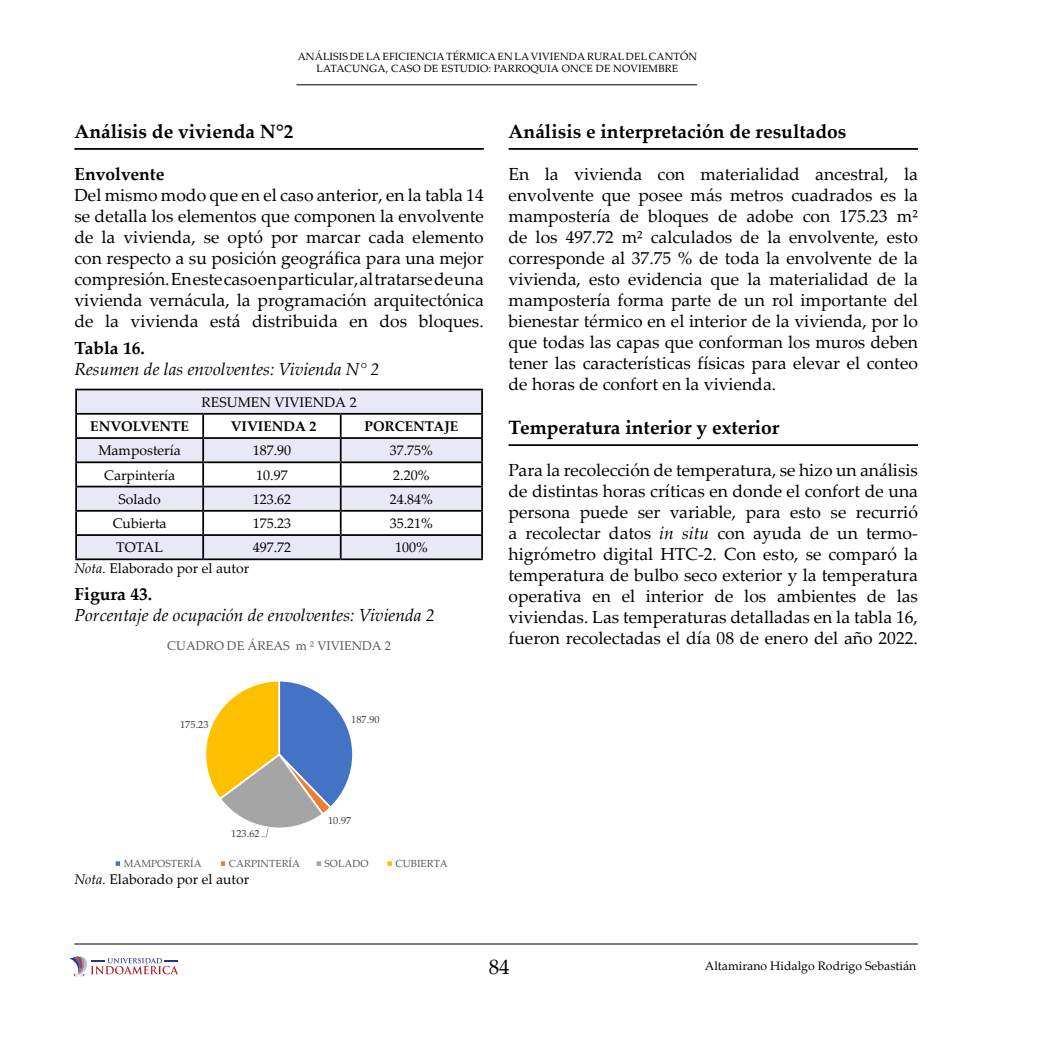
<style>
.page{position:relative;width:1042px;height:1042px;background:#fff}
.page>*{position:absolute;margin:0;border:0;box-sizing:border-box;transform-origin:0 0}
.t1{font:21px "Palatino Linotype";color:#000}
.t2{font:700 19.25px "Palatino Linotype";color:#000}
.t3{font:17.5px/21px "Palatino Linotype";color:#000;text-align:justify}
.t4{font:italic 17.5px "Palatino Linotype";color:#000}
.t5{font:700 17.5px "Palatino Linotype";color:#000}
.t6{font:14px "Palatino Linotype";color:#000}
.t7{font:700 14px "Palatino Linotype";color:#000}
.t8{font:12.6px "Palatino Linotype";color:#595959}
.t9{font:12.25px "Palatino Linotype";color:#000}
.t10{font:10.5px/12.6px "Palatino Linotype";letter-spacing:.01em;color:#000;text-align:center}
.t11{font:10.33px "Palatino Linotype";color:#595959}
.t12{font:10.33px "Palatino Linotype";letter-spacing:.005em;color:#404040}
.s1{font-style:italic}
</style>
<div class="page">
<hr style="left:296px;top:84px;width:401px;height:1px;background:#000">
<hr style="left:74px;top:943px;width:844px;height:1px;background:#000">
<svg style="left:69px;top:955px;width:110px;height:21px"></svg>
<hr style="left:74px;top:148px;width:410px;height:2px;background:#000">
<svg style="left:77px;top:390px;width:404px;height:168px;fill:#e9e8f5"></svg>
<hr style="left:75px;top:389px;width:128px;height:1px;background:#000">
<hr style="left:75px;top:390px;width:2px;height:23px;background:#000">
<hr style="left:203px;top:389px;width:138px;height:1px;background:#000">
<hr style="left:341px;top:389px;width:142px;height:1px;background:#000">
<hr style="left:481px;top:390px;width:2px;height:23px;background:#000">
<hr style="left:75px;top:413px;width:128px;height:2px;background:#000">
<hr style="left:75px;top:415px;width:2px;height:22px;background:#000">
<hr style="left:203px;top:413px;width:138px;height:2px;background:#000">
<hr style="left:202px;top:415px;width:2px;height:22px;background:#000">
<hr style="left:341px;top:413px;width:142px;height:2px;background:#000">
<hr style="left:340px;top:415px;width:2px;height:22px;background:#000">
<hr style="left:481px;top:415px;width:2px;height:22px;background:#000">
<hr style="left:75px;top:437px;width:128px;height:2px;background:#000">
<hr style="left:75px;top:439px;width:2px;height:22px;background:#000">
<hr style="left:203px;top:437px;width:138px;height:2px;background:#000">
<hr style="left:202px;top:439px;width:2px;height:22px;background:#000">
<hr style="left:341px;top:437px;width:142px;height:2px;background:#000">
<hr style="left:340px;top:439px;width:2px;height:22px;background:#000">
<hr style="left:481px;top:439px;width:2px;height:22px;background:#000">
<hr style="left:75px;top:461px;width:128px;height:2px;background:#000">
<hr style="left:75px;top:463px;width:2px;height:23px;background:#000">
<hr style="left:203px;top:461px;width:138px;height:2px;background:#000">
<hr style="left:202px;top:463px;width:2px;height:23px;background:#000">
<hr style="left:341px;top:461px;width:142px;height:2px;background:#000">
<hr style="left:340px;top:463px;width:2px;height:23px;background:#000">
<hr style="left:481px;top:463px;width:2px;height:23px;background:#000">
<hr style="left:75px;top:486px;width:128px;height:1px;background:#000">
<hr style="left:75px;top:487px;width:2px;height:23px;background:#000">
<hr style="left:203px;top:486px;width:138px;height:1px;background:#000">
<hr style="left:202px;top:487px;width:2px;height:23px;background:#000">
<hr style="left:341px;top:486px;width:142px;height:1px;background:#000">
<hr style="left:340px;top:487px;width:2px;height:23px;background:#000">
<hr style="left:481px;top:487px;width:2px;height:23px;background:#000">
<hr style="left:75px;top:510px;width:128px;height:2px;background:#000">
<hr style="left:75px;top:512px;width:2px;height:22px;background:#000">
<hr style="left:203px;top:510px;width:138px;height:2px;background:#000">
<hr style="left:202px;top:512px;width:2px;height:22px;background:#000">
<hr style="left:341px;top:510px;width:142px;height:2px;background:#000">
<hr style="left:340px;top:512px;width:2px;height:22px;background:#000">
<hr style="left:481px;top:512px;width:2px;height:22px;background:#000">
<hr style="left:75px;top:534px;width:128px;height:2px;background:#000">
<hr style="left:75px;top:536px;width:2px;height:22px;background:#000">
<hr style="left:203px;top:534px;width:138px;height:2px;background:#000">
<hr style="left:202px;top:536px;width:2px;height:22px;background:#000">
<hr style="left:341px;top:534px;width:142px;height:2px;background:#000">
<hr style="left:340px;top:536px;width:2px;height:22px;background:#000">
<hr style="left:481px;top:536px;width:2px;height:22px;background:#000">
<hr style="left:75px;top:558px;width:128px;height:2px;background:#000">
<hr style="left:203px;top:558px;width:138px;height:2px;background:#000">
<hr style="left:341px;top:558px;width:142px;height:2px;background:#000">
<svg style="left:206px;top:681px;width:147px;height:157px"></svg>
<svg style="left:115px;top:861px;width:6px;height:5px"></svg>
<div style="left:220px;top:860px;width:6px;height:7px;background:#ed7d31"></div>
<div style="left:219px;top:859px;width:8px;height:8px;border:2px solid #fff"></div>
<svg style="left:316px;top:861px;width:6px;height:5px"></svg>
<svg style="left:387px;top:861px;width:5px;height:5px"></svg>
<hr style="left:508px;top:148px;width:410px;height:2px;background:#000">
<hr style="left:508px;top:444px;width:410px;height:2px;background:#000">
<p class="t10" style="left:298px;top:49px;width:401px">ANÁLISIS DE LA EFICIENCIA TÉRMICA EN LA VIVIENDA RURAL DEL CANTÓN<br>LATACUNGA, CASO DE ESTUDIO: PARROQUIA ONCE DE NOVIEMBRE</p>
<p class="t2" style="left:74px;top:118px;width:220px">Análisis de vivienda N°2</p>
<p class="t5" style="left:74px;top:162px;width:92px">Envolvente</p>
<p class="t3" style="left:74px;top:184px;width:411px">Del mismo modo que en el caso anterior, en la tabla 14 se detalla los elementos que componen la envolvente de la vivienda, se optó por marcar cada elemento con respecto a su posición geográfica para una mejor compresión. En este caso en particular, al tratarse de una vivienda vernácula, la programación arquitectónica de la vivienda está distribuida en dos bloques.</p>
<p class="t5" style="left:74px;top:336px;width:72px">Tabla 16.</p>
<p class="t4" style="left:74px;top:357px;width:307px">Resumen de las envolventes: Vivienda N° 2</p>
<p class="t6" style="left:201px;top:392px;width:157px">RESUMEN VIVIENDA 2</p>
<p class="t7" style="left:90px;top:416px;width:100px">ENVOLVENTE</p>
<p class="t7" style="left:231px;top:416px;width:87px">VIVIENDA 2</p>
<p class="t7" style="left:364px;top:416px;width:95px">PORCENTAJE</p>
<p class="t6" style="left:98px;top:440px;width:84px">Mampostería</p>
<p class="t6" style="left:253px;top:440px;width:40px">187.90</p>
<p class="t6" style="left:390px;top:440px;width:45px">37.75%</p>
<p class="t6" style="left:104px;top:465px;width:72px">Carpintería</p>
<p class="t6" style="left:256px;top:465px;width:33px">10.97</p>
<p class="t6" style="left:393px;top:465px;width:38px">2.20%</p>
<p class="t6" style="left:118px;top:489px;width:44px">Solado</p>
<p class="t6" style="left:253px;top:489px;width:40px">123.62</p>
<p class="t6" style="left:390px;top:489px;width:45px">24.84%</p>
<p class="t6" style="left:113px;top:513px;width:55px">Cubierta</p>
<p class="t6" style="left:253px;top:513px;width:40px">175.23</p>
<p class="t6" style="left:390px;top:513px;width:45px">35.21%</p>
<p class="t6" style="left:116px;top:537px;width:48px">TOTAL</p>
<p class="t6" style="left:253px;top:537px;width:40px">497.72</p>
<p class="t6" style="left:395px;top:537px;width:34px">100%</p>
<p class="t6" style="left:74px;top:558px;width:176px"><span class="s1">Nota.</span> Elaborado por el autor</p>
<p class="t5" style="left:74px;top:582px;width:79px">Figura 43.</p>
<p class="t4" style="left:74px;top:603px;width:362px">Porcentaje de ocupación de envolventes: Vivienda 2</p>
<p class="t8" style="left:167px;top:637px;width:225px">CUADRO DE ÁREAS m ² VIVIENDA 2</p>
<p class="t2" style="left:508px;top:118px;width:339px">Análisis e interpretación de resultados</p>
<p class="t3" style="left:508px;top:163px;width:411px">En la vivienda con materialidad ancestral, la envolvente que posee más metros cuadrados es la mampostería de bloques de adobe con 175.23 m² de los 497.72 m² calculados de la envolvente, esto corresponde al 37.75 % de toda la envolvente de la vivienda, esto evidencia que la materialidad de la mampostería forma parte de un rol importante del bienestar térmico en el interior de la vivienda, por lo que todas las capas que conforman los muros deben tener las características físicas para elevar el conteo de horas de confort en la vivienda.</p>
<p class="t2" style="left:508px;top:414px;width:272px">Temperatura interior y exterior</p>
<p class="t3" style="left:508px;top:459px;width:411px">Para la recolección de temperatura, se hizo un análisis de distintas horas críticas en donde el confort de una persona puede ser variable, para esto se recurrió a recolectar datos <span class="s1">in situ</span> con ayuda de un termo&shy;higrómetro digital HTC-2. Con esto, se comparó la temperatura de bulbo seco exterior y la temperatura operativa en el interior de los ambientes de las viviendas. Las temperaturas detalladas en la tabla 16, fueron recolectadas el día 08 de enero del año 2022.</p>
<p class="t12" style="left:180px;top:717px;width:30px">175.23</p>
<p class="t12" style="left:351px;top:712px;width:30px">187.90</p>
<p class="t12" style="left:231px;top:826px;width:30px">123.62</p>
<p class="t12" style="left:328px;top:813px;width:25px">10.97</p>
<p class="t11" style="left:124px;top:856px;width:80px">MAMPOSTERÍA</p>
<p class="t11" style="left:229px;top:856px;width:73px">CARPINTERÍA</p>
<p class="t11" style="left:325px;top:856px;width:45px">SOLADO</p>
<p class="t11" style="left:395px;top:856px;width:54px">CUBIERTA</p>
<p class="t6" style="left:74px;top:869px;width:176px"><span class="s1">Nota.</span> Elaborado por el autor</p>
<p class="t1" style="left:489px;top:952px;width:22px">84</p>
<p class="t9" style="left:705px;top:956px;width:213px">Altamirano Hidalgo Rodrigo Sebastián</p>
</div>
